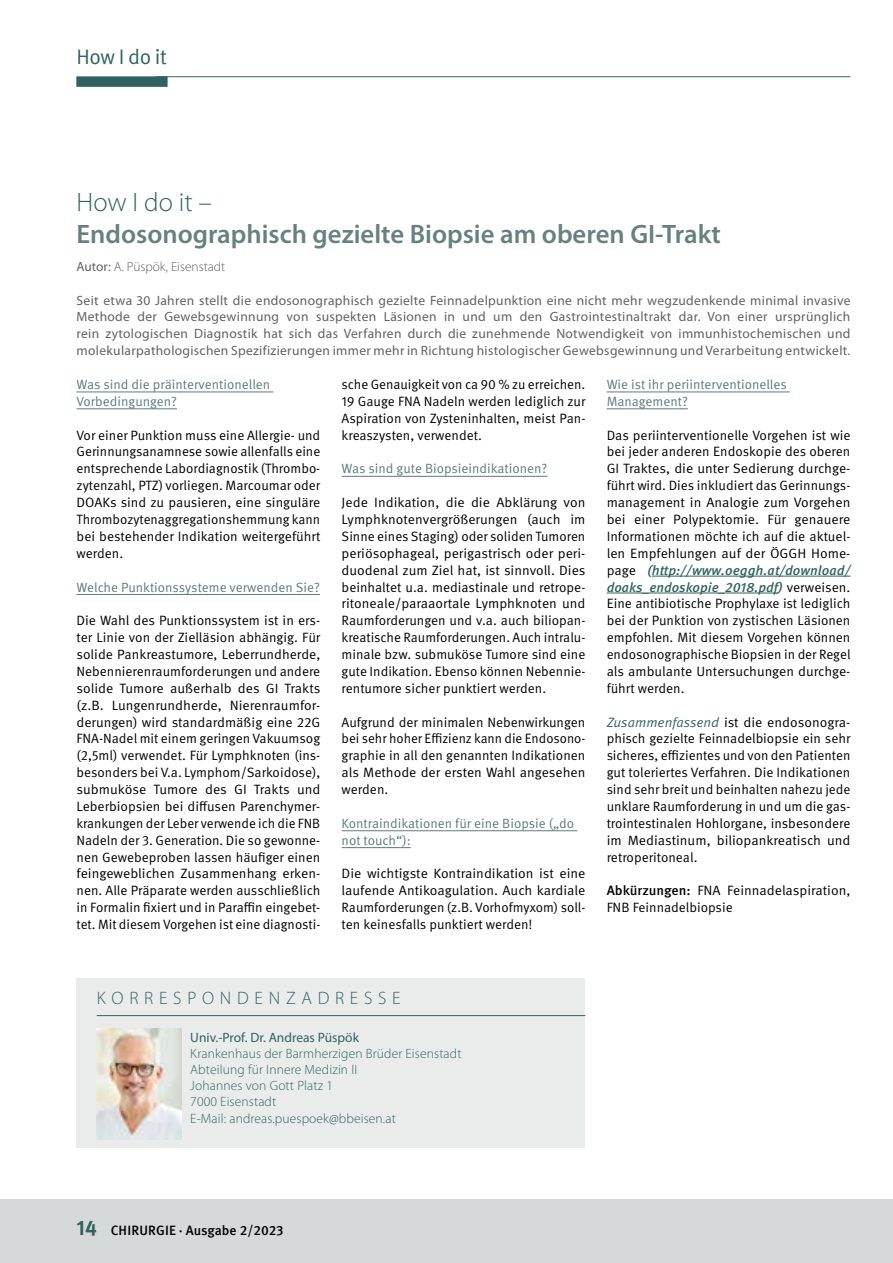
<style>
.page{position:relative;width:893px;height:1263px;background:#fff}
.page>*{position:absolute;margin:0;border:0;box-sizing:border-box;transform-origin:0 0}
.Head_02{font:600 26.7px/32.1px "Myriad Pro";color:#658281}
.t1{font:21px "Meta OT";letter-spacing:-.025em;color:#306360}
.Korrespondenz_1{font:300 18px "Myriad Pro";letter-spacing:.32em;color:#306360}
.Lauftext{font:13.5px/16.8px "Meta OT";color:#000;text-align:justify}
.Einleitung{font:13.5px/16.8px "Myriad Pro";letter-spacing:.025em;color:#626261;text-align:justify}
.Korrespondenz_2{font:300 13.5px "Myriad Pro";letter-spacing:.01em;color:#306360}
.Korrespondenz_Name{font:13.5px "Myriad Pro";color:#306360}
.t2{font:500 13.5px "Meta OT";color:#000}
.SubSub{font:13.35px/16.8px "Meta OT";color:#5b7c7a}
.Autor{font:300 13.35px "Myriad Pro";color:#626261}
.s1{font-weight:300;color:#306360}
.s2{font-weight:400}
.s3{font-weight:500;font-style:italic;color:#306360}
.s4{font-style:italic;color:#306360}
.s5{font-weight:500}
.s6{font-weight:700;font-size:21px;color:#306360}
</style>
<div class="page">
<div style="left:0;top:1199px;width:893px;height:64px;background:#d5d9d9"></div>
<div style="left:76px;top:76px;width:92px;height:11px;background:#306360"></div>
<hr style="left:156px;top:76px;width:694px;height:1px;background:#306360">
<hr style="left:77px;top:392px;width:196px;height:1px;background:#5b7c7a">
<hr style="left:77px;top:408px;width:100px;height:1px;background:#5b7c7a">
<hr style="left:77px;top:594px;width:243px;height:1px;background:#5b7c7a">
<hr style="left:342px;top:476px;width:205px;height:1px;background:#5b7c7a">
<hr style="left:342px;top:830px;width:235px;height:1px;background:#5b7c7a">
<hr style="left:342px;top:847px;width:69px;height:1px;background:#5b7c7a">
<hr style="left:607px;top:392px;width:183px;height:1px;background:#5b7c7a">
<hr style="left:607px;top:408px;width:81px;height:1px;background:#5b7c7a">
<hr style="left:652px;top:576px;width:198px;height:1px;background:#306360">
<hr style="left:607px;top:593px;width:171px;height:1px;background:#306360">
<div style="left:77px;top:978px;width:508px;height:170px;background:#eaecec"></div>
<hr style="left:97px;top:1015px;width:488px;height:1px;background:#306360">
<img style="left:97px;top:1029px;width:85px;height:110px">
<h2 class="t1" style="left:77px;top:43px;width:92px">How I do it</h2>
<p class="Head_02" style="left:77px;top:186px;width:646px"><span class="s1">How I do it –<br></span>Endosonographisch gezielte Biopsie am oberen GI-Trakt</p>
<p class="Autor" style="left:77px;top:258px;width:150px"><span class="s2">Autor:</span> A. Püspök, Eisenstadt</p>
<p class="Einleitung" style="left:77px;top:291px;width:775px">Seit etwa 30 Jahren stellt die endosonographisch gezielte Feinnadelpunktion eine nicht mehr wegzudenkende minimal invasive Methode der Gewebsgewinnung von suspekten Läsionen in und um den Gastrointestinaltrakt dar. Von einer ursprünglich rein zytologischen Diagnostik hat sich das Verfahren durch die zunehmende Notwendigkeit von immunhistochemischen und molekularpathologischen Spezifizierungen immer mehr in Richtung histologischer Gewebsgewinnung und Verarbeitung entwickelt.</p>
<p class="SubSub" style="left:77px;top:376px;width:195px">Was sind die präinterventionellen<br>Vorbedingungen?</p>
<p class="Lauftext" style="left:77px;top:427px;width:245px">Vor einer Punktion muss eine Allergie- und Gerinnungsanamnese sowie allenfalls eine entsprechende Labordiagnostik (Thrombo&shy;zytenzahl, PTZ) vorliegen. Marcoumar oder DOAKs sind zu pausieren, eine singuläre Thrombozytenaggregationshemmung kann bei bestehender Indikation weitergeführt werden.</p>
<p class="SubSub" style="left:77px;top:579px;width:245px">Welche Punktionssysteme verwenden Sie?</p>
<p class="Lauftext" style="left:77px;top:613px;width:245px">Die Wahl des Punktionssystem ist in ers&shy;ter Linie von der Zielläsion abhängig. Für solide Pankreastumore, Leberrundherde, Nebennierenraumforderungen und andere solide Tumore außerhalb des GI Trakts (z.B. Lungenrundherde, Nierenraumfor&shy;derungen) wird standardmäßig eine 22G FNA-Nadel mit einem geringen Vakuumsog (2,5ml) verwendet. Für Lymphknoten (ins&shy;besonders bei V.a. Lymphom/Sarkoidose), submuköse Tumore des GI Trakts und Leberbiopsien bei diffusen Parenchymer&shy;krankungen der Leber verwende ich die FNB Nadeln der 3. Generation. Die so gewonne&shy;nen Gewebeproben lassen häufiger einen feingeweblichen Zusammenhang erken&shy;nen. Alle Präparate werden ausschließlich in Formalin fixiert und in Paraffin eingebet&shy;tet. Mit diesem Vorgehen ist eine diagnosti-</p>
<p class="Lauftext" style="left:342px;top:376px;width:245px">sche Genauigkeit von ca 90 % zu erreichen.<br>19 Gauge FNA Nadeln werden lediglich zur Aspiration von Zysteninhalten, meist Pan&shy;kreaszysten, verwendet.</p>
<p class="SubSub" style="left:342px;top:461px;width:207px">Was sind gute Biopsieindikationen?</p>
<p class="Lauftext" style="left:342px;top:494px;width:245px">Jede Indikation, die die Abklärung von Lymphknotenvergrößerungen (auch im Sinne eines Staging) oder soliden Tumoren periösophageal, perigastrisch oder peri&shy;duodenal zum Ziel hat, ist sinnvoll. Dies beinhaltet u.a. mediastinale und retrope&shy;ritoneale/paraaortale Lymphknoten und Raumforderungen und v.a. auch biliopan&shy;kreatische Raumforderungen. Auch intralu&shy;minale bzw. submuköse Tumore sind eine gute Indikation. Ebenso können Nebennie&shy;rentumore sicher punktiert werden.</p>
<p class="Lauftext" style="left:342px;top:714px;width:245px">Aufgrund der minimalen Nebenwirkungen bei sehr hoher Effizienz kann die Endosono&shy;graphie in all den genannten Indikationen als Methode der ersten Wahl angesehen werden.</p>
<p class="SubSub" style="left:342px;top:815px;width:234px">Kontraindikationen für eine Biopsie („do not touch“):</p>
<p class="Lauftext" style="left:342px;top:866px;width:245px">Die wichtigste Kontraindikation ist eine laufende Antikoagulation. Auch kardiale Raumforderungen (z.B. Vorhofmyxom) soll&shy;ten keinesfalls punktiert werden!</p>
<p class="SubSub" style="left:607px;top:376px;width:182px">Wie ist ihr periinterventionelles<br>Management?</p>
<p class="Lauftext" style="left:607px;top:427px;width:245px">Das periinterventionelle Vorgehen ist wie bei jeder anderen Endoskopie des oberen GI Traktes, die unter Sedierung durchge&shy;führt wird. Dies inkludiert das Gerinnungs&shy;management in Analogie zum Vorgehen bei einer Polypektomie. Für genauere Informationen möchte ich auf die aktuel&shy;len Empfehlungen auf der ÖGGH Home&shy;page <span class="s3">(http://www.oeggh.at/download/ doaks_endoskopie_2018.pdf)</span> verweisen.<br>Eine antibiotische Prophylaxe ist lediglich bei der Punktion von zystischen Läsionen empfohlen. Mit diesem Vorgehen können endosonographische Biopsien in der Regel als ambulante Untersuchungen durchge&shy;führt werden.</p>
<p class="Lauftext" style="left:607px;top:714px;width:245px"><span class="s4">Zusammenfassend</span> ist die endosonogra&shy;phisch gezielte Feinnadelbiopsie ein sehr sicheres, effizientes und von den Patienten gut toleriertes Verfahren. Die Indikationen sind sehr breit und beinhalten nahezu jede unklare Raumforderung in und um die gas&shy;trointestinalen Hohlorgane, insbesondere im Mediastinum, biliopankreatisch und retroperitoneal.</p>
<p class="Lauftext" style="left:607px;top:883px;width:245px"><span class="s5">Abkürzungen:</span> FNA Feinnadelaspiration,<br>FNB Feinnadelbiopsie</p>
<p class="Korrespondenz_1" style="left:97px;top:987px;width:305px">KORRESPONDENZADRESSE</p>
<p class="Korrespondenz_Name" style="left:190px;top:1029px;width:170px">Univ.-Prof. Dr. Andreas Püspök</p>
<p class="Korrespondenz_2" style="left:190px;top:1045px;width:273px">Krankenhaus der Barmherzigen Brüder Eisenstadt</p>
<p class="Korrespondenz_2" style="left:190px;top:1061px;width:168px">Abteilung für Innere Medizin II</p>
<p class="Korrespondenz_2" style="left:190px;top:1077px;width:144px">Johannes von Gott Platz 1</p>
<p class="Korrespondenz_2" style="left:190px;top:1094px;width:87px">7000 Eisenstadt</p>
<p class="Korrespondenz_2" style="left:190px;top:1110px;width:207px">E-Mail: andreas.puespoek@bbeisen.at</p>
<p class="t2" style="left:77px;top:1222px;width:209px"><span class="s6">14</span> CHIRURGIE · Ausgabe 2/2023</p>
</div>
